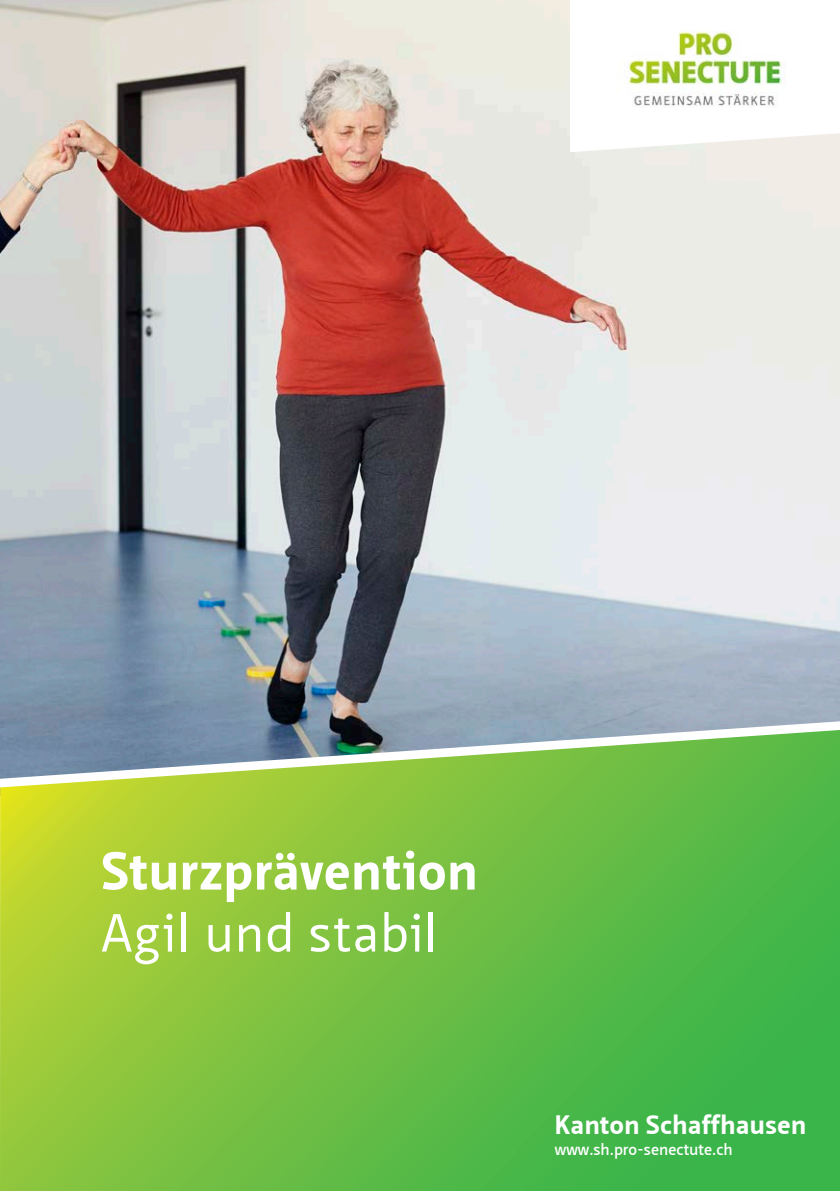
<style>
.page{position:relative;width:840px;height:1191px;background:#fff}
.page>*{position:absolute;margin:0;border:0;box-sizing:border-box;transform-origin:0 0}
.t1{font:700 52px "Neue Sans Pro";letter-spacing:.02em;color:#fff}
.t2{font:52px "Neue Sans Pro";letter-spacing:.02em;color:#fff}
.t3{font:700 26px "Neue Sans Pro";letter-spacing:.02em;color:#fff}
.t4{font:600 16px "Neue Sans Pro";color:#fff}
</style>
<div class="page">
<img style="left:0;top:0;width:839px;height:721px">
<svg style="left:0;top:787px;width:839px;height:404px;background:#71c041"></svg>
<svg style="left:0;top:721px;width:839px;height:66px;background:#88b184"></svg>
<img style="left:570px;top:0;width:269px;height:151px">
<p class="t1" style="left:101px;top:837px;width:378px">Sturzprävention</p>
<p class="t2" style="left:101px;top:899px;width:338px">Agil und stabil</p>
<p class="t3" style="left:554px;top:1107px;width:253px">Kanton Schaffhausen</p>
<p class="t4" style="left:554px;top:1138px;width:179px">www.sh.pro-senectute.ch</p>
</div>
